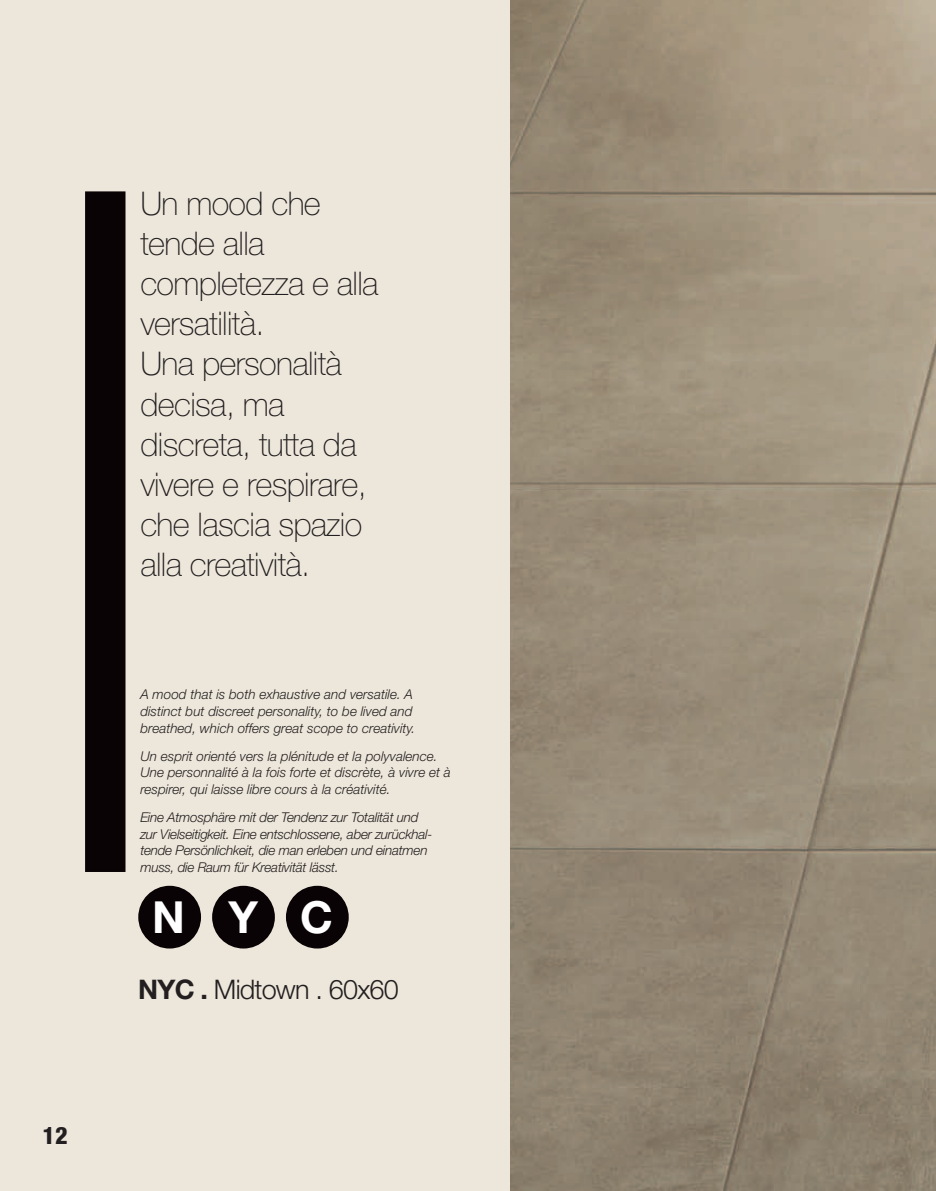
<style>
.page{position:relative;width:936px;height:1191px;background:#fff}
.page>*{position:absolute;margin:0;border:0;box-sizing:border-box;transform-origin:0 0}
.t1{font:700 44.25px "Helvetica Neue LT Std";color:#fff}
.t2{font:100 32.7px/40.2px "Helvetica Neue LT Std";letter-spacing:-.02em;color:#231f20}
.t3{font:300 27px "Helvetica Neue LT Std";letter-spacing:-.03em;color:#231f20}
.t4{font:800 condensed 24px "Helvetica Neue LT Std";color:#231f20}
.t5{font:italic 300 13.5px/16.5px "Helvetica Neue LT Std";color:#231f20}
.t6{font:italic 300 13.5px/16.5px "Helvetica Neue LT Std";letter-spacing:-.02em;color:#231f20}
.s1{font-weight:700}
</style>
<div class="page">
<div style="left:0;top:0;width:935px;height:1191px;background:#ede7db"></div>
<img style="left:510px;top:0;width:425px;height:1191px">
<div style="left:85px;top:191px;width:40px;height:681px;background:#090305;border:2px solid #090305"></div>
<div style="left:138px;top:885px;width:63px;height:63px;background:#090305;border-radius:50%"></div>
<div style="left:212px;top:885px;width:63px;height:63px;background:#090305;border-radius:50%"></div>
<div style="left:286px;top:885px;width:63px;height:63px;background:#090305;border-radius:50%"></div>
<h3 class="t4" style="left:43px;top:1121px;width:26px">12</h3>
<h2 class="t2" style="left:140px;top:183px;width:240px">Un mood che tende alla completezza e alla versatilità.<br>Una personalità decisa, ma discreta, tutta da vivere e respirare, che lascia spazio alla creatività.</h2>
<p class="t5" style="left:140px;top:686px;width:276px">A mood that is both exhaustive and versatile. A distinct but discreet personality, to be lived and breathed, which offers great scope to creativity.</p>
<p class="t5" style="left:140px;top:747px;width:312px">Un esprit orienté vers la plénitude et la polyvalence.<br>Une personnalité à la fois forte et discrète, à vivre et à respirer, qui laisse libre cours à la créativité.</p>
<p class="t6" style="left:140px;top:809px;width:293px">Eine Atmosphäre mit der Tendenz zur Totalität und zur Vielseitigkeit. Eine entschlossene, aber zurückhal&shy;tende Persönlichkeit, die man erleben und einatmen muss, die Raum für Kreativität lässt.</p>
<h1 class="t1" style="left:152px;top:889px;width:182px">NYC</h1>
<h3 class="t3" style="left:138px;top:972px;width:262px"><span class="s1">NYC .</span> Midtown . 60x60</h3>
</div>
